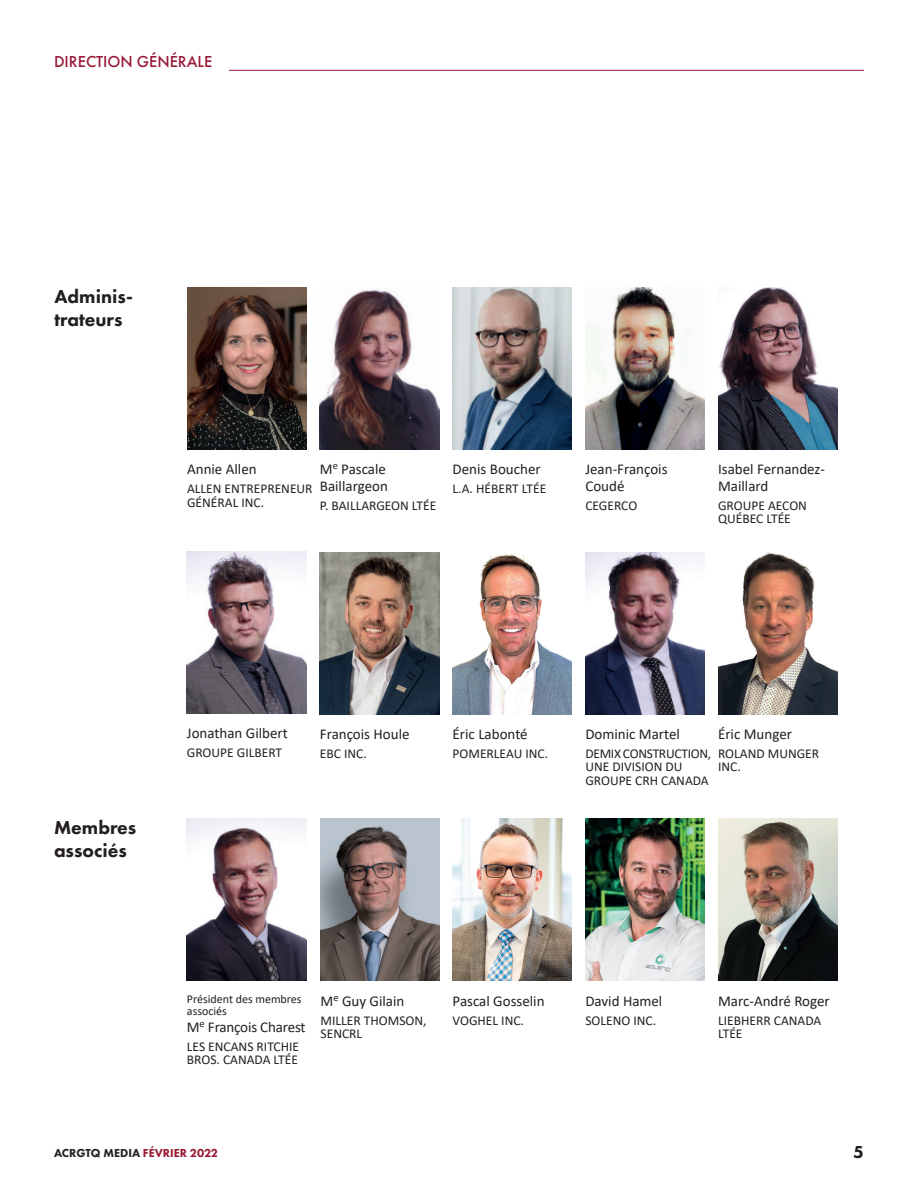
<style>
.page{position:relative;width:918px;height:1188px;background:#fff}
.page>*{position:absolute;margin:0;border:0;box-sizing:border-box;transform-origin:0 0}
.t1{font:800 19.5px/23.4px "Futura PT";color:#231f20}
.t2{font:800 18px "Futura PT";color:#231f20}
.t3{font:500 16.5px "Futura PT";color:#981936}
.t4{font:15px/16.5px "Calibri";color:#231f20}
.t5{font:13.5px/13.5px "Calibri";color:#231f20}
.t6{font:12px/12px "Calibri";color:#231f20}
.t7{font:800 12px "Futura PT";color:#231f20}
.s1{color:#981936}
</style>
<div class="page">
<hr style="left:229px;top:70px;width:635px;height:1px;background:#981936">
<img style="left:585px;top:819px;width:120px;height:162px">
<img style="left:718px;top:552px;width:119px;height:162px">
<img style="left:320px;top:552px;width:119px;height:162px">
<img style="left:453px;top:553px;width:119px;height:161px">
<img style="left:718px;top:819px;width:119px;height:162px">
<img style="left:321px;top:819px;width:119px;height:162px">
<img style="left:585px;top:552px;width:120px;height:162px">
<img style="left:187px;top:819px;width:119px;height:162px">
<img style="left:718px;top:288px;width:119px;height:162px">
<img style="left:187px;top:552px;width:119px;height:162px">
<img style="left:320px;top:289px;width:119px;height:161px">
<img style="left:453px;top:288px;width:119px;height:162px">
<img style="left:585px;top:288px;width:120px;height:162px">
<img style="left:187px;top:288px;width:119px;height:162px">
<img style="left:453px;top:819px;width:119px;height:162px">
<p class="t3" style="left:54px;top:51px;width:160px">DIRECTION GÉNÉRALE</p>
<h1 class="t1" style="left:54px;top:284px;width:80px">Adminis&shy;trateurs</h1>
<p class="t4" style="left:187px;top:461px;width:71px">Annie Allen</p>
<p class="t5" style="left:187px;top:482px;width:127px">ALLEN ENTREPRENEUR<br>GÉNÉRAL INC.</p>
<p class="t4" style="left:320px;top:461px;width:70px">M<sup>e</sup> Pascale<br>Baillargeon</p>
<p class="t5" style="left:320px;top:498px;width:118px">P. BAILLARGEON LTÉE</p>
<p class="t4" style="left:453px;top:461px;width:90px">Denis Boucher</p>
<p class="t5" style="left:453px;top:482px;width:95px">L.A. HÉBERT LTÉE</p>
<p class="t4" style="left:585px;top:461px;width:84px">Jean-François<br>Coudé</p>
<p class="t5" style="left:585px;top:498px;width:53px">CEGERCO</p>
<p class="t4" style="left:718px;top:461px;width:109px">Isabel Fernandez-<br>Maillard</p>
<p class="t5" style="left:718px;top:498px;width:90px">GROUPE AECON<br>QUÉBEC LTÉE</p>
<h1 class="t1" style="left:54px;top:815px;width:84px">Membres associés</h1>
<p class="t4" style="left:187px;top:725px;width:102px">Jonathan Gilbert</p>
<p class="t5" style="left:187px;top:746px;width:97px">GROUPE GILBERT</p>
<p class="t4" style="left:320px;top:725px;width:91px">François Houle</p>
<p class="t5" style="left:320px;top:746px;width:48px">EBC INC.</p>
<p class="t4" style="left:453px;top:725px;width:77px">Éric Labonté</p>
<p class="t5" style="left:453px;top:746px;width:97px">POMERLEAU INC.</p>
<p class="t4" style="left:585px;top:725px;width:96px">Dominic Martel</p>
<p class="t5" style="left:585px;top:746px;width:127px">DEMIX CONSTRUCTION,<br>UNE DIVISION DU<br>GROUPE CRH CANADA</p>
<p class="t4" style="left:718px;top:725px;width:75px">Éric Munger</p>
<p class="t5" style="left:718px;top:746px;width:103px">ROLAND MUNGER<br>INC.</p>
<p class="t6" style="left:187px;top:993px;width:116px">Président des membres associés</p>
<p class="t4" style="left:187px;top:1018px;width:120px">M<sup>e</sup> François Charest</p>
<p class="t5" style="left:187px;top:1039px;width:114px">LES ENCANS RITCHIE<br>BROS. CANADA LTÉE</p>
<p class="t4" style="left:321px;top:992px;width:85px">M<sup>e</sup> Guy Gilain</p>
<p class="t5" style="left:321px;top:1013px;width:107px">MILLER THOMSON,<br>SENCRL</p>
<p class="t4" style="left:453px;top:992px;width:94px">Pascal Gosselin</p>
<p class="t5" style="left:453px;top:1013px;width:73px">VOGHEL INC.</p>
<p class="t7" style="left:54px;top:1145px;width:166px">ACRGTQ MEDIA <span class="s1">FÉVRIER 2022</span></p>
<p class="t4" style="left:585px;top:992px;width:79px">David Hamel</p>
<p class="t5" style="left:585px;top:1013px;width:72px">SOLENO INC.</p>
<p class="t4" style="left:718px;top:992px;width:113px">Marc-André Roger</p>
<p class="t5" style="left:718px;top:1013px;width:105px">LIEBHERR CANADA<br>LTÉE</p>
<h2 class="t2" style="left:853px;top:1141px;width:12px">5</h2>
</div>
